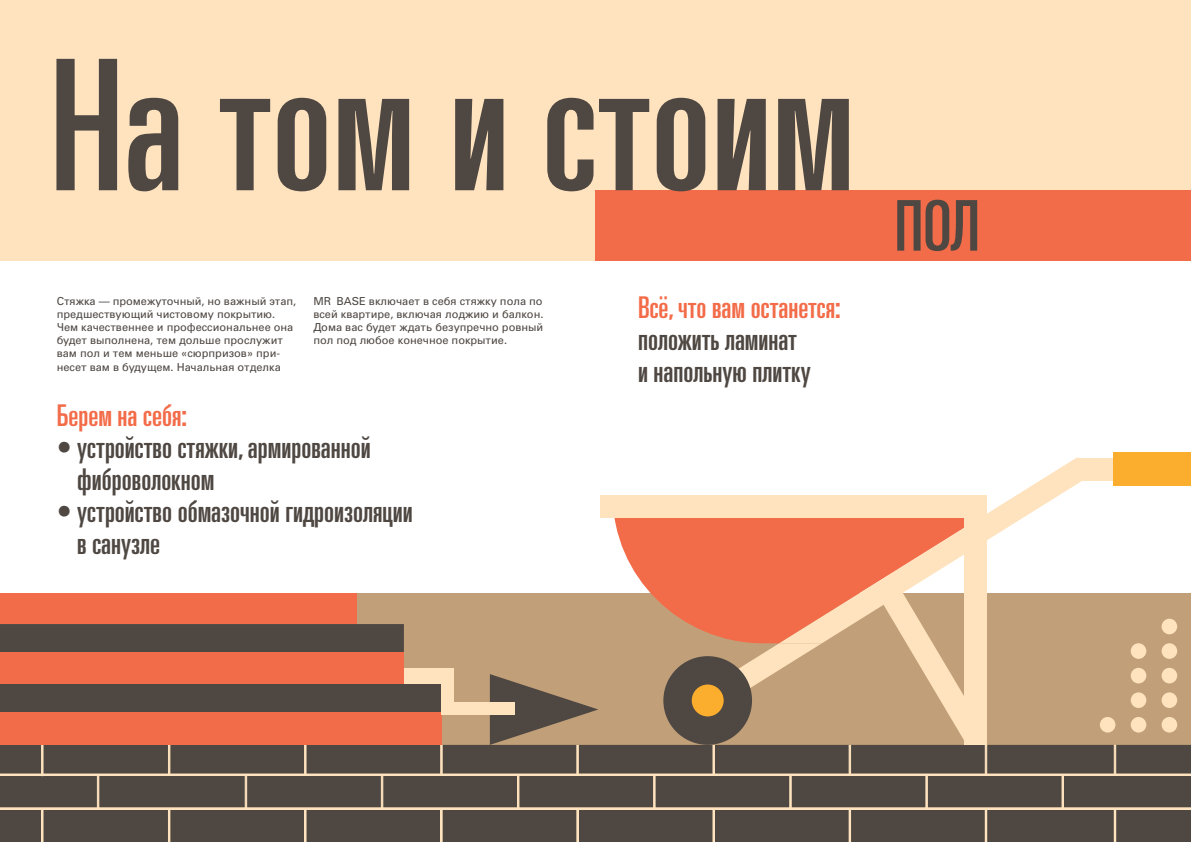
<style>
.page{position:relative;width:1191px;height:842px;background:#fff}
.page>*{position:absolute;margin:0;border:0;box-sizing:border-box;transform-origin:0 0}
.t1{font:ultra-condensed 182px "Partner";color:#4e4742}
.t2{font:ultra-condensed 70px "Partner";color:#4e4742}
.t3{font:ultra-condensed 30px/32px "Partner";color:#4e4742}
.t4{font:ultra-condensed 30px "Partner";color:#f36c49}
.t5{font:11px/13.2px "Partner";color:#4e4742}
</style>
<div class="page">
<div style="left:0;top:0;width:1191px;height:261px;background:#ffe3be"></div>
<div style="left:595px;top:190px;width:596px;height:71px;background:#f36c49"></div>
<div style="left:0;top:594px;width:1191px;height:248px;background:#c1a079"></div>
<div style="left:0;top:745px;width:1191px;height:62px;background:#4e4742"></div>
<svg style="left:0;top:773px;width:1191px;height:21px;background:#625950"></svg>
<div style="left:245px;top:774px;width:2px;height:35px;background:#ffe3be;border:1px solid #ffe3be"></div>
<hr style="left:97px;top:774px;width:2px;height:35px;background:#ffe3be">
<hr style="left:41px;top:745px;width:2px;height:31px;background:#ffe3be">
<div style="left:381px;top:774px;width:2px;height:35px;background:#ffe3be;border:1px solid #ffe3be"></div>
<hr style="left:517px;top:774px;width:2px;height:35px;background:#ffe3be">
<div style="left:653px;top:774px;width:2px;height:35px;background:#ffe3be;border:1px solid #ffe3be"></div>
<div style="left:789px;top:774px;width:2px;height:35px;background:#ffe3be;border:1px solid #ffe3be"></div>
<div style="left:925px;top:774px;width:3px;height:35px;background:#ffe3be;border:1px solid #ffe3be"></div>
<div style="left:1061px;top:774px;width:3px;height:35px;background:#ffe3be;border:1px solid #ffe3be"></div>
<div style="left:1113px;top:745px;width:3px;height:30px;background:#ffe3be;border:1px solid #ffe3be"></div>
<svg style="left:0;top:807px;width:1191px;height:35px;background:#5e554d"></svg>
<hr style="left:168px;top:745px;width:2px;height:30px;background:#ffe3be">
<hr style="left:304px;top:745px;width:2px;height:30px;background:#ffe3be">
<div style="left:440px;top:745px;width:2px;height:30px;background:#ffe3be;border:1px solid #ffe3be"></div>
<div style="left:576px;top:745px;width:3px;height:30px;background:#ffe3be;border:1px solid #ffe3be"></div>
<div style="left:712px;top:745px;width:3px;height:30px;background:#ffe3be;border:1px solid #ffe3be"></div>
<div style="left:848px;top:745px;width:3px;height:30px;background:#ffe3be;border:1px solid #ffe3be"></div>
<div style="left:984px;top:745px;width:3px;height:30px;background:#ffe3be;border:1px solid #ffe3be"></div>
<svg style="left:613px;top:517px;width:79px;height:108px;fill:#f36c49"></svg>
<div style="left:663px;top:656px;width:89px;height:89px;background:#4e4742;border-radius:50%"></div>
<div style="left:600px;top:495px;width:386px;height:22px;background:#ffe3be"></div>
<div style="left:1076px;top:458px;width:81px;height:22px;background:#ffe3be"></div>
<div style="left:1113px;top:453px;width:78px;height:33px;background:#fbad2d"></div>
<svg style="left:692px;top:457px;width:397px;height:287px"></svg>
<div style="left:0;top:624px;width:404px;height:28px;background:#4e4742"></div>
<div style="left:0;top:594px;width:357px;height:30px;background:#f36c49"></div>
<div style="left:0;top:684px;width:441px;height:29px;background:#4e4742"></div>
<div style="left:0;top:652px;width:404px;height:32px;background:#f36c49"></div>
<div style="left:0;top:713px;width:441px;height:32px;background:#f36c49"></div>
<div style="left:1099px;top:717px;width:16px;height:15px;background:#ffe3be;border-radius:50%"></div>
<div style="left:1130px;top:717px;width:16px;height:15px;background:#ffe3be;border-radius:50%"></div>
<div style="left:1161px;top:717px;width:16px;height:15px;background:#ffe3be;border-radius:50%"></div>
<div style="left:1130px;top:692px;width:16px;height:16px;background:#ffe3be;border-radius:50%"></div>
<div style="left:1161px;top:692px;width:16px;height:16px;background:#ffe3be;border-radius:50%"></div>
<div style="left:1130px;top:668px;width:16px;height:15px;background:#ffe3be;border-radius:50%"></div>
<div style="left:1161px;top:668px;width:16px;height:15px;background:#ffe3be;border-radius:50%"></div>
<div style="left:1130px;top:643px;width:16px;height:16px;background:#ffe3be;border-radius:50%"></div>
<div style="left:1161px;top:643px;width:16px;height:16px;background:#ffe3be;border-radius:50%"></div>
<div style="left:1161px;top:619px;width:16px;height:15px;background:#ffe3be;border-radius:50%"></div>
<svg style="left:490px;top:674px;width:108px;height:71px"></svg>
<div style="left:447px;top:702px;width:68px;height:13px;background:#ffe3be"></div>
<div style="left:441px;top:668px;width:13px;height:47px;background:#ffe3be"></div>
<div style="left:404px;top:668px;width:50px;height:15px;background:#ffe3be"></div>
<h1 class="t1" style="left:50px;top:21px;width:806px">На том и стоим</h1>
<p class="t5" style="left:57px;top:294px;width:241px">Стяжка — промежуточный, но важный этап, предшествующий чистовому покрытию.<br>Чем качественнее и профессиональнее она будет выполнена, тем дольше прослужит вам пол и тем меньше «сюрпризов» при&shy;несет вам в будущем. Начальная отделка</p>
<p class="t5" style="left:313px;top:294px;width:232px;text-align:justify">MR BASE включает в себя стяжку пола по всей квартире, включая лоджию и балкон.<br>Дома вас будет ждать безупречно ровный пол под любое конечное покрытие.</p>
<h3 class="t4" style="left:57px;top:398px;width:132px">Берем на себя:</h3>
<h3 class="t3" style="left:77px;top:432px;width:295px;text-indent:-21px">• устройство стяжки, армированной фиброволокном</h3>
<h3 class="t3" style="left:77px;top:496px;width:337px;text-indent:-21px">• устройство обмазочной гидроизоляции в санузле</h3>
<h3 class="t4" style="left:638px;top:290px;width:204px">Всё, что вам останется:</h3>
<h3 class="t3" style="left:638px;top:324px;width:174px">положить ламинат и напольную плитку</h3>
<h2 class="t2" style="left:894px;top:186px;width:86px">ПОЛ</h2>
</div>
